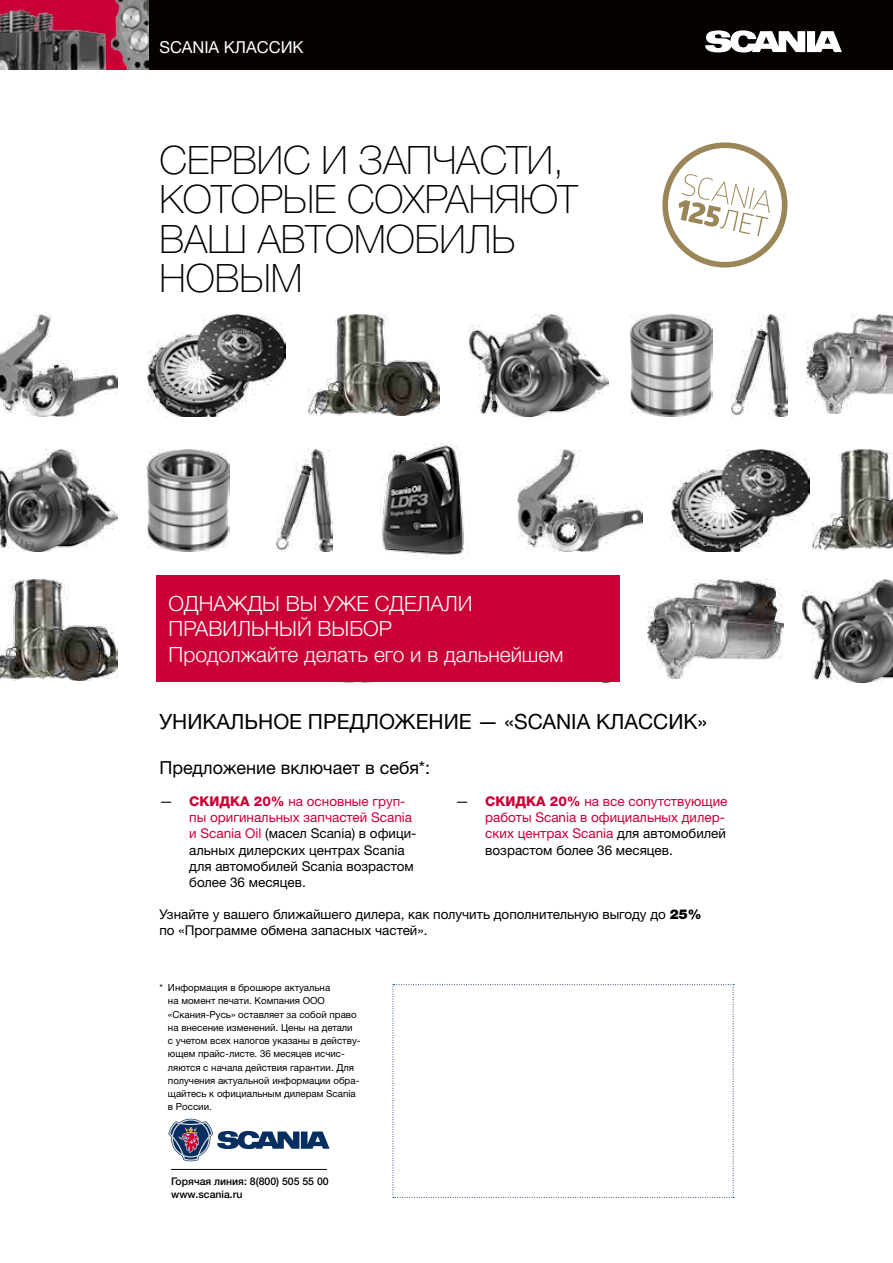
<style>
.page{position:relative;width:893px;height:1263px;background:#fff}
.page>*{position:absolute;margin:0;border:0;box-sizing:border-box;transform-origin:0 0}
.t1{font:100 39.15px/39.2px "Helvetica Neue LTW1 G";color:#000}
.t2{font:300 21px/25.2px "Helvetica Neue LTW1 G";color:#fff}
.t3{font:21px "Helvetica Neue LTW1 G";color:#000}
.t4{font:18px "Helvetica Neue LTW1 G";color:#000}
.t5{font:16.5px "Helvetica Neue LTW1 G";color:#fff}
.t6{font:13.5px/16.2px "Helvetica Neue LTW1 G";color:#000}
.t7{font:13.5px/16.2px "Helvetica Neue LTW1 G";color:#ca0036}
.t8{font:500 10.5px "Helvetica Neue LTW1 G";color:#000}
.t9{font:9.75px/13.2px "Helvetica Neue LTW1 G";color:#000}
.s1{font-weight:800;color:#ca0036}
.s2{color:#ca0036}
.s3{color:#000}
.s4{font-weight:800}
.s5{font-weight:900}
</style>
<div class="page">
<div style="left:0;top:0;width:893px;height:69px;background:#050200"></div>
<svg style="left:705px;top:30px;width:137px;height:22px"></svg>
<img style="left:147px;top:315px;width:138px;height:102px">
<img style="left:671px;top:449px;width:138px;height:103px">
<img style="left:469px;top:315px;width:139px;height:102px">
<img style="left:0;top:449px;width:118px;height:103px">
<img style="left:803px;top:580px;width:90px;height:102px">
<img style="left:630px;top:315px;width:83px;height:102px">
<img style="left:147px;top:449px;width:83px;height:102px">
<img style="left:732px;top:315px;width:55px;height:102px">
<img style="left:277px;top:449px;width:55px;height:103px">
<img style="left:0;top:315px;width:118px;height:102px">
<img style="left:518px;top:449px;width:124px;height:103px">
<img style="left:308px;top:315px;width:132px;height:101px">
<img style="left:812px;top:449px;width:81px;height:101px">
<img style="left:0;top:580px;width:118px;height:101px">
<img style="left:807px;top:315px;width:86px;height:99px">
<img style="left:380px;top:442px;width:89px;height:117px">
<img style="left:647px;top:580px;width:136px;height:99px">
<div style="left:156px;top:576px;width:463px;height:106px;background:#ca0036"></div>
<svg style="left:168px;top:1119px;width:162px;height:42px"></svg>
<hr style="left:171px;top:1169px;width:156px;height:1px;background:#000">
<svg style="left:662px;top:142px;width:126px;height:126px"></svg>
<img style="left:0;top:0;width:149px;height:69px">
<svg style="left:393px;top:984px;width:341px;height:214px"></svg>
<p class="t5" style="left:159px;top:36px;width:146px">SCANIA КЛАССИК</p>
<p class="t1" style="left:159px;top:141px;width:420px">СЕРВИС И ЗАПЧАСТИ,<br>КОТОРЫЕ СОХРАНЯЮТ<br>ВАШ АВТОМОБИЛЬ<br>НОВЫМ</p>
<p class="t2" style="left:169px;top:591px;width:305px">ОДНАЖДЫ ВЫ УЖЕ СДЕЛАЛИ<br>ПРАВИЛЬНЫЙ ВЫБОР</p>
<p class="t2" style="left:169px;top:641px;width:396px">Продолжайте делать его и в дальнейшем</p>
<p class="t3" style="left:159px;top:709px;width:549px">УНИКАЛЬНОЕ ПРЕДЛОЖЕНИЕ — «SCANIA КЛАССИК»</p>
<p class="t4" style="left:159px;top:756px;width:272px">Предложение включает в себя*:</p>
<p class="t6" style="left:189px;top:793px;width:229px;text-indent:-30px">— <span class="s1">СКИДКА 20%</span> <span class="s2">на основные груп&shy;пы оригинальных запчастей Scania и Scania Oil</span> (масел Scania) в офици&shy;альных дилерских центрах Scania для автомобилей Scania возрастом более 36 месяцев.</p>
<p class="t7" style="left:485px;top:793px;width:244px;text-indent:-30px"><span class="s3">—</span> <span class="s4">СКИДКА 20%</span> на все сопутствующие работы Scania в официальных дилер&shy;ских центрах Scania <span class="s3">для автомобилей возрастом более 36 месяцев.</span></p>
<p class="t6" style="left:159px;top:906px;width:543px">Узнайте у вашего ближайшего дилера, как получить дополнительную выгоду до <span class="s5">25% </span>по «Программе обмена запасных частей».</p>
<p class="t9" style="left:168px;top:981px;width:194px;text-indent:-9px">* Информация в брошюре актуальна<br>на момент печати. Компания ООО «Скания-Русь» оставляет за собой право на внесение изменений. Цены на детали<br>с учетом всех налогов указаны в действу&shy;ющем прайс-листе. 36 месяцев исчис&shy;ляются с начала действия гарантии. Для получения актуальной информации обра&shy;щайтесь к официальным дилерам Scania в России.</p>
<p class="t8" style="left:171px;top:1175px;width:159px">Горячая линия: 8(800) 505 55 00</p>
<p class="t8" style="left:171px;top:1188px;width:73px">www.scania.ru</p>
</div>
